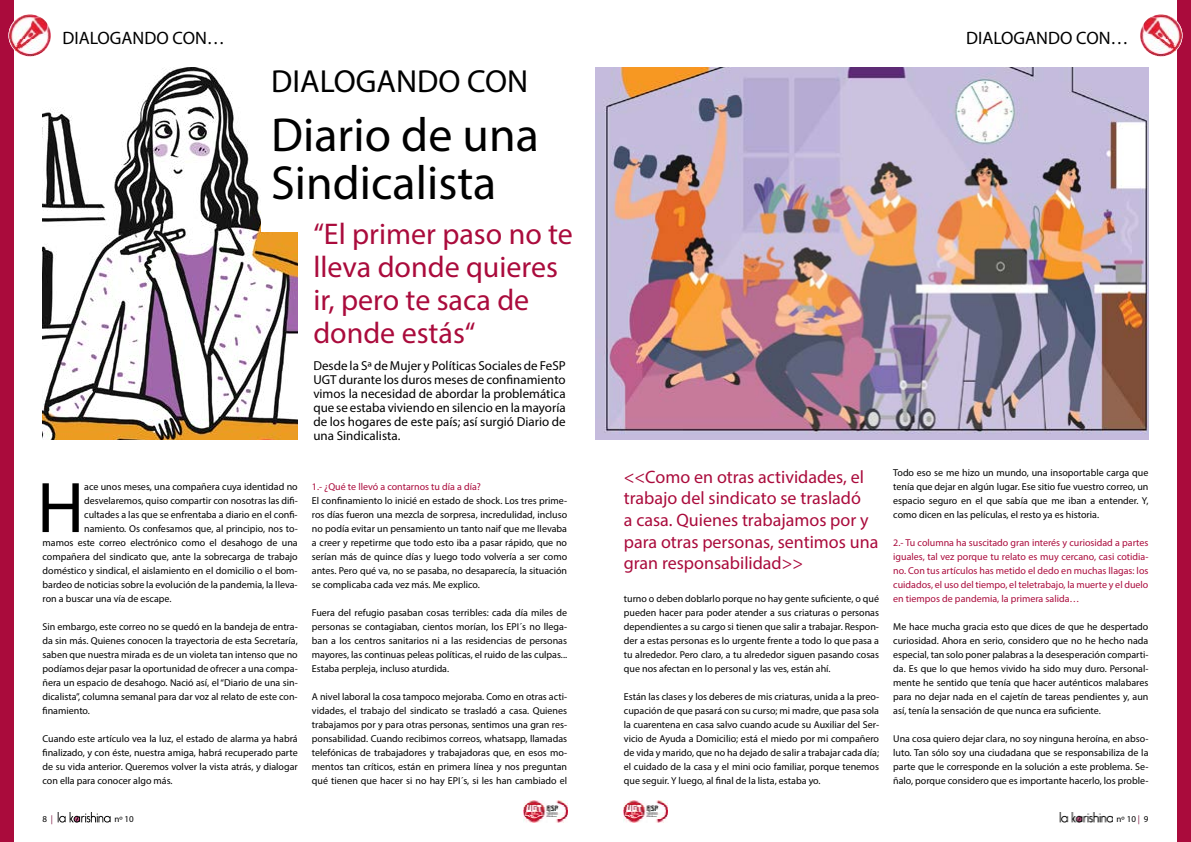
<style>
.page{position:relative;width:1191px;height:842px;background:#fff}
.page>*{position:absolute;margin:0;border:0;box-sizing:border-box;transform-origin:0 0}
.t1{font:72.3px "Myriad Pro";color:#000}
.t2{font:48px/48px "Myriad Pro";color:#000}
.t3{font:32px "Myriad Pro";color:#000}
.t4{font:30px/33px "Myriad Pro";color:#aa0b3c}
.t5{font:18px/21.6px "Myriad Pro";color:#aa0b3c}
.t6{font:18px "Myriad Pro";color:#000}
.t7{font:13px/14px "Myriad Pro";color:#000;text-align:justify}
.t8{font:10px/14px "Myriad Pro";color:#000;text-align:justify}
.t9{font:10px/14px "Myriad Pro";color:#aa0b3c;text-align:justify}
.t10{font:9px "Myriad Pro";color:#000}
.s1{color:#7c123e}
</style>
<div class="page">
<div style="left:0;top:0;width:14px;height:842px;background:#aa0b3c"></div>
<div style="left:1176px;top:0;width:15px;height:842px;background:#aa0b3c"></div>
<img style="left:9px;top:14px;width:42px;height:43px">
<img style="left:1140px;top:14px;width:42px;height:43px">
<img style="left:523px;top:801px;width:44px;height:21px">
<img style="left:624px;top:801px;width:44px;height:21px">
<img style="left:57px;top:812px;width:54px;height:11px">
<img style="left:1059px;top:812px;width:53px;height:11px">
<img style="left:43px;top:67px;width:255px;height:372px">
<div style="left:261px;top:50px;width:311px;height:182px;background:#fff"></div>
<img style="left:595px;top:67px;width:553px;height:372px">
<h3 class="t6" style="left:62px;top:27px;width:164px">DIALOGANDO CON…</h3>
<h3 class="t6" style="left:966px;top:27px;width:164px">DIALOGANDO CON…</h3>
<h3 class="t3" style="left:271px;top:62px;width:258px">DIALOGANDO CON</h3>
<h2 class="t2" style="left:271px;top:111px;width:269px">Diario de una<br>Sindicalista</h2>
<h3 class="t4" style="left:313px;top:217px;width:261px">“El primer paso no te lleva donde quieres ir, pero te saca de donde estás“</h3>
<p class="t7" style="left:313px;top:358px;width:254px">Desde la Sª de Mujer y Políticas Sociales de FeSP UGT durante los duros meses de confinamiento vimos la necesidad de abordar la problemática que se estaba viviendo en silencio en la mayoría de los hogares de este país; así surgió Diario de una Sindicalista.</p>
<h1 class="t1" style="left:37px;top:463px;width:49px">H</h1>
<p class="t8" style="left:84px;top:479px;width:215px">ace unos meses, una compañera cuya identidad no</p>
<p class="t8" style="left:84px;top:493px;width:215px">desvelaremos, quiso compartir con nosotras las difi-</p>
<p class="t8" style="left:84px;top:507px;width:215px">cultades a las que se enfrentaba a diario en el confi-</p>
<p class="t8" style="left:84px;top:521px;width:215px">namiento. Os confesamos que, al principio, nos to-</p>
<p class="t8" style="left:43px;top:535px;width:257px">mamos este correo electrónico como el desahogo de una</p>
<p class="t8" style="left:43px;top:549px;width:257px">compañera del sindicato que, ante la sobrecarga de trabajo</p>
<p class="t8" style="left:43px;top:563px;width:257px">doméstico y sindical, el aislamiento en el domicilio o el bom-</p>
<p class="t8" style="left:43px;top:577px;width:257px">bardeo de noticias sobre la evolución de la pandemia, la lleva-</p>
<p class="t8" style="left:43px;top:591px;width:130px">ron a buscar una vía de escape.</p>
<p class="t8" style="left:43px;top:619px;width:257px">Sin embargo, este correo no se quedó en la bandeja de entra&shy;da sin más. Quienes conocen la trayectoria de esta Secretaría, saben que nuestra mirada es de un violeta tan intenso que no podíamos dejar pasar la oportunidad de ofrecer a una compa&shy;ñera un espacio de desahogo. Nació así, el “Diario de una sin&shy;dicalista”, columna semanal para dar voz al relato de este con&shy;finamiento.</p>
<p class="t8" style="left:43px;top:731px;width:257px">Cuando este artículo vea la luz, el estado de alarma ya habrá finalizado, y con éste, nuestra amiga, habrá recuperado parte de su vida anterior. Queremos volver la vista atrás, y dialogar con ella para conocer algo más.</p>
<p class="t9" style="left:312px;top:479px;width:171px">1.- ¿Qué te llevó a contarnos tu día a día?</p>
<p class="t8" style="left:312px;top:493px;width:257px">El confinamiento lo inicié en estado de shock. Los tres prime&shy;ros días fueron una mezcla de sorpresa, incredulidad, incluso no podía evitar un pensamiento un tanto naif que me llevaba a creer y repetirme que todo esto iba a pasar rápido, que no serían más de quince días y luego todo volvería a ser como antes. Pero qué va, no se pasaba, no desaparecía, la situación se complicaba cada vez más. Me explico.</p>
<p class="t8" style="left:312px;top:605px;width:257px">Fuera del refugio pasaban cosas terribles: cada día miles de personas se contagiaban, cientos morían, los EPI´s no llega&shy;ban a los centros sanitarios ni a las residencias de personas mayores, las continuas peleas políticas, el ruido de las culpas...<br>Estaba perpleja, incluso aturdida.</p>
<p class="t8" style="left:312px;top:689px;width:257px">A nivel laboral la cosa tampoco mejoraba. Como en otras acti&shy;vidades, el trabajo del sindicato se trasladó a casa. Quienes trabajamos por y para otras personas, sentimos una gran res&shy;ponsabilidad. Cuando recibimos correos, whatsapp, llamadas telefónicas de trabajadores y trabajadoras que, en esos mo&shy;mentos tan críticos, están en primera línea y nos preguntan qué tienen que hacer si no hay EPI´s, si les han cambiado el</p>
<h3 class="t5" style="left:624px;top:466px;width:256px">&lt;&lt;Como en otras actividades, el trabajo del sindicato se trasladó<br>a casa. Quienes trabajamos por y para otras personas, sentimos una gran responsabilidad&gt;&gt;</h3>
<p class="t8" style="left:624px;top:591px;width:257px">turno o deben doblarlo porque no hay gente suficiente, o qué pueden hacer para poder atender a sus criaturas o personas dependientes a su cargo si tienen que salir a trabajar. Respon&shy;der a estas personas es lo urgente frente a todo lo que pasa a tu alrededor. Pero claro, a tu alrededor siguen pasando cosas que nos afectan en lo personal y las ves, están ahí.</p>
<p class="t8" style="left:624px;top:689px;width:257px">Están las clases y los deberes de mis criaturas, unida a la preo&shy;cupación de que pasará con su curso; mi madre, que pasa sola la cuarentena en casa salvo cuando acude su Auxiliar del Ser&shy;vicio de Ayuda a Domicilio; está el miedo por mi compañero de vida y marido, que no ha dejado de salir a trabajar cada día; el cuidado de la casa y el mini ocio familiar, porque tenemos que seguir. Y luego, al final de la lista, estaba yo.</p>
<p class="t8" style="left:893px;top:465px;width:257px">Todo eso se me hizo un mundo, una insoportable carga que tenía que dejar en algún lugar. Ese sitio fue vuestro correo, un espacio seguro en el que sabía que me iban a entender. Y, como dicen en las películas, el resto ya es historia.</p>
<p class="t9" style="left:893px;top:535px;width:257px">2.- Tu columna ha suscitado gran interés y curiosidad a partes iguales, tal vez porque tu relato es muy cercano, casi cotidia&shy;no. Con tus artículos has metido el dedo en muchas llagas: los cuidados, el uso del tiempo, el teletrabajo, la muerte y el duelo en tiempos de pandemia, la primera salida…</p>
<p class="t8" style="left:893px;top:619px;width:257px">Me hace mucha gracia esto que dices de que he despertado curiosidad. Ahora en serio, considero que no he hecho nada especial, tan solo poner palabras a la desesperación comparti&shy;da. Es que lo que hemos vivido ha sido muy duro. Personal&shy;mente he sentido que tenía que hacer auténticos malabares para no dejar nada en el cajetín de tareas pendientes y, aun así, tenía la sensación de que nunca era suficiente.</p>
<p class="t8" style="left:893px;top:731px;width:257px">Una cosa quiero dejar clara, no soy ninguna heroína, en abso&shy;luto. Tan sólo soy una ciudadana que se responsabiliza de la parte que le corresponde en la solución a este problema. Se&shy;ñalo, porque considero que es importante hacerlo, los proble-</p>
<p class="t10" style="left:43px;top:813px;width:12px">8 <span class="s1">|</span></p>
<p class="t10" style="left:114px;top:813px;width:21px">nº 10</p>
<p class="t10" style="left:1116px;top:813px;width:33px">nº 10 <span class="s1">|</span> 9</p>
</div>
